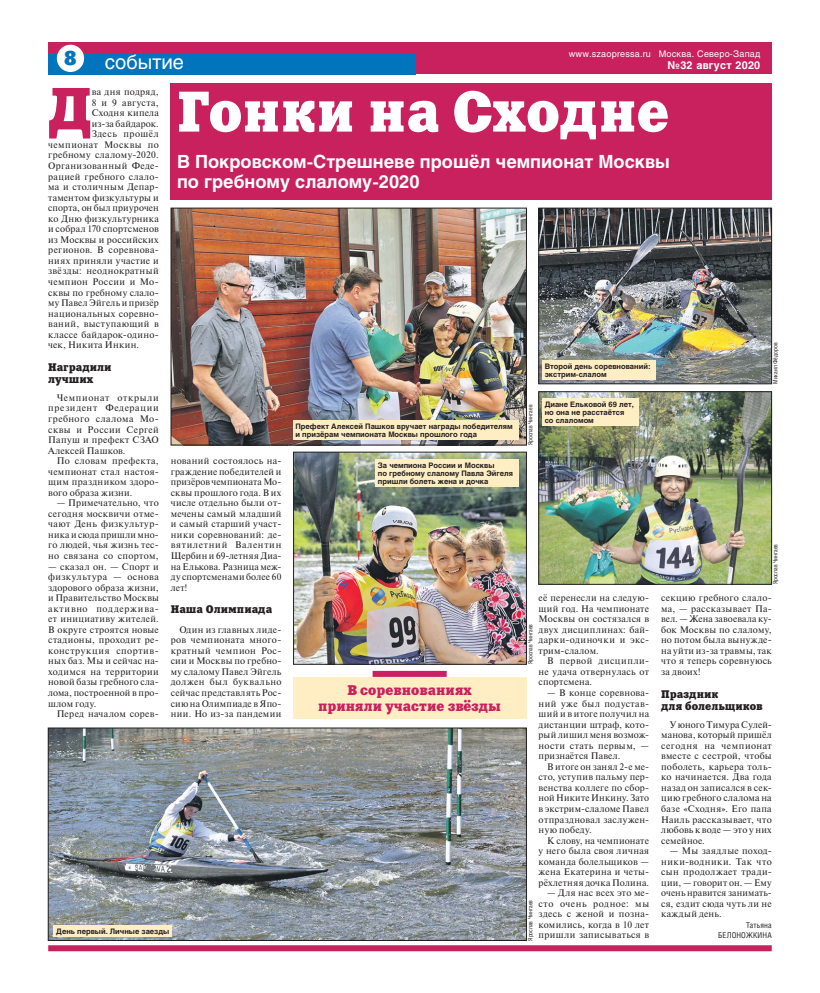
<style>
.page{position:relative;width:820px;height:993px;background:#fff}
.page>*{position:absolute;margin:0;border:0;box-sizing:border-box;transform-origin:0 0}
.t1{font:59.2px "Xenia C";color:#c8215d}
.t2{font:57px "Xenia C";color:#fff}
.t3{font:20px "Helios";color:#fff}
.t4{font:20px "Xenia C";color:#0074bc}
.t5{font:700 18px/20px "Helios";color:#fff}
.t6{font:14px/16px "Xenia C";color:#c8215d;text-align:center}
.t7{font:11px/12px "Xenia C";color:#231f20}
.t8{font:700 10.7px "Helios";letter-spacing:.02em;color:#fff}
.t9{font:9.5px/10.5px "Newton C";letter-spacing:.03em;color:#231f20;text-align:justify}
.t10{font:9.5px "Newton C";letter-spacing:.005em;color:#231f20}
.t11{font:9.5px "Newton C";letter-spacing:.05em;color:#231f20}
.t12{font:9px "Helios";letter-spacing:.02em;color:#fff}
.t13{font:8px/10.5px "Helios Cond";letter-spacing:.02em;color:#231f20;text-align:right}
.t14{font:700 7.5px/8px "Helios";color:#231f20}
.t15{font:6px "Helios Cond";color:#231f20}
</style>
<div class="page">
<div style="left:48px;top:42px;width:723px;height:32px;background:#c8215d"></div>
<div style="left:48px;top:53px;width:367px;height:21px;background:#0074bc"></div>
<div style="left:57px;top:45px;width:27px;height:27px;background:#fff;border-radius:50%"></div>
<div style="left:171px;top:84px;width:600px;height:116px;background:#c8215d"></div>
<svg style="left:48px;top:945px;width:723px;height:5px;background:#ca2c65"></svg>
<div style="left:292px;top:676px;width:234px;height:42px;background:#ffedc4"></div>
<div style="left:372px;top:670px;width:74px;height:6px;background:#c8215d"></div>
<img style="left:173px;top:210px;width:351px;height:233px">
<div style="left:171px;top:208px;width:355px;height:237px;border:1px solid #231f20"></div>
<img style="left:50px;top:729px;width:474px;height:209px">
<div style="left:48px;top:727px;width:478px;height:213px;border:1px solid #231f20"></div>
<img style="left:540px;top:210px;width:229px;height:172px">
<div style="left:538px;top:208px;width:233px;height:176px;border:1px solid #231f20"></div>
<img style="left:540px;top:393px;width:229px;height:189px">
<div style="left:538px;top:391px;width:233px;height:193px;border:1px solid #231f20"></div>
<img style="left:295px;top:454px;width:229px;height:208px">
<div style="left:293px;top:452px;width:233px;height:212px;border:1px solid #231f20"></div>
<div style="left:292px;top:420px;width:226px;height:19px;background:#ffedc4"></div>
<div style="left:541px;top:360px;width:114px;height:19px;background:#ffedc4"></div>
<div style="left:541px;top:398px;width:97px;height:27px;background:#ffedc4"></div>
<div style="left:375px;top:459px;width:143px;height:27px;background:#ffedc4"></div>
<div style="left:53px;top:924px;width:119px;height:12px;background:#ffedc4"></div>
<h3 class="t4" style="left:64px;top:51px;width:14px">8</h3>
<p class="t12" style="left:568px;top:50px;width:193px">www.szaopressa.ru Москва. Северо-Запад</p>
<p class="t8" style="left:667px;top:59px;width:94px">№32 август 2020</p>
<h1 class="t1" style="left:48px;top:87px;width:45px">Д</h1>
<p class="t9" style="left:92px;top:88px;width:69px">ва дня подряд,</p>
<h3 class="t3" style="left:105px;top:54px;width:80px">событие</h3>
<h2 class="t2" style="left:177px;top:91px;width:493px">Гонки на Сходне</h2>
<p class="t11" style="left:92px;top:99px;width:69px">8 и 9 августа,</p>
<p class="t9" style="left:92px;top:109px;width:69px">Сходня кипела</p>
<p class="t9" style="left:92px;top:119px;width:69px">из-за байдарок.</p>
<p class="t9" style="left:92px;top:130px;width:69px">Здесь прошёл</p>
<p class="t9" style="left:48px;top:140px;width:112px">чемпионат Москвы по</p>
<p class="t9" style="left:48px;top:151px;width:112px">гребному слалому-2020.</p>
<p class="t9" style="left:48px;top:161px;width:112px">Организованный Феде-</p>
<p class="t9" style="left:48px;top:172px;width:112px">рацией гребного слало-</p>
<p class="t9" style="left:48px;top:182px;width:112px">ма и столичным Депар-</p>
<p class="t9" style="left:48px;top:193px;width:112px">таментом физкультуры и</p>
<p class="t10" style="left:48px;top:204px;width:112px">спорта, он был приурочен</p>
<p class="t9" style="left:48px;top:214px;width:112px">ко Дню физкультурника</p>
<p class="t10" style="left:48px;top:225px;width:112px">и собрал 170 спортсменов</p>
<p class="t9" style="left:48px;top:235px;width:112px">из Москвы и российских</p>
<p class="t9" style="left:48px;top:246px;width:112px">регионов. В соревнова-</p>
<p class="t9" style="left:48px;top:256px;width:112px">ниях приняли участие и</p>
<p class="t9" style="left:48px;top:267px;width:112px">звёзды: неоднократный</p>
<p class="t9" style="left:48px;top:277px;width:112px">чемпион России и Мо-</p>
<p class="t9" style="left:48px;top:288px;width:112px">сквы по гребному слало-</p>
<p class="t9" style="left:48px;top:298px;width:112px">му Павел Эйгель и призёр</p>
<p class="t9" style="left:48px;top:309px;width:112px">национальных соревно-</p>
<p class="t11" style="left:48px;top:320px;width:112px">ваний, выступающий в</p>
<p class="t9" style="left:48px;top:330px;width:112px">классе байдарок-одино-</p>
<p class="t9" style="left:48px;top:340px;width:92px">чек, Никита Инкин.</p>
<p class="t7" style="left:48px;top:362px;width:65px">Наградили лучших</p>
<p class="t9" style="left:48px;top:393px;width:112px;text-indent:9px">Чемпионат открыли президент Федерации гребного слалома Мо&shy;сквы и России Сергей Папуш и префект СЗАО Алексей Пашков.</p>
<p class="t9" style="left:48px;top:456px;width:112px;text-indent:9px">По словам префекта, чемпионат стал настоя&shy;щим праздником здоро&shy;вого образа жизни.</p>
<p class="t9" style="left:48px;top:498px;width:112px;text-indent:9px">— Примечательно, что сегодня москвичи отме&shy;чают День физкультур&shy;ника и сюда пришли мно&shy;го людей, чья жизнь тес&shy;но связана со спортом,</p>
<p class="t9" style="left:48px;top:561px;width:112px">— сказал он. — Спорт и физкультура — основа здорового образа жизни, и Правительство Москвы активно поддержива&shy;ет инициативу жителей.<br>В округе строятся новые стадионы, проходит ре&shy;конструкция спортив&shy;ных баз. Мы и сейчас на&shy;ходимся на территории новой базы гребного сла&shy;лома, построенной в про&shy;шлом году.</p>
<p class="t9" style="left:57px;top:709px;width:103px">Перед началом сорев-</p>
<h3 class="t5" style="left:177px;top:152px;width:494px">В Покровском-Стрешневе прошёл чемпионат Москвы по гребному слалому-2020</h3>
<p class="t15" style="left:771px;top:384px;width:43px;rotate:-90deg">Михаил Фёдоров</p>
<p class="t14" style="left:544px;top:362px;width:107px">Второй день соревнований: экстрим-слалом</p>
<p class="t14" style="left:544px;top:400px;width:91px">Диане Ельковой 69 лет, но она не расстаётся со слаломом</p>
<p class="t15" style="left:526px;top:445px;width:42px;rotate:-90deg">Ярослав Чингаев</p>
<p class="t14" style="left:295px;top:422px;width:218px">Префект Алексей Пашков вручает награды победителям и призёрам чемпионата Москвы прошлого года</p>
<p class="t9" style="left:171px;top:456px;width:112px">нований состоялось на&shy;граждение победителей и призёров чемпионата Мо&shy;сквы прошлого года. В их числе отдельно были от&shy;мечены самый младший и самый старший участ&shy;ники соревнований: де&shy;вятилетний Валентин Щербин и 69-летняя Диа&shy;на Елькова. Разница меж&shy;ду спортсменами более 60 лет!</p>
<p class="t7" style="left:171px;top:604px;width:103px">Наша Олимпиада</p>
<p class="t9" style="left:171px;top:625px;width:112px;text-indent:9px">Один из главных лиде&shy;ров чемпионата много&shy;кратный чемпион Рос&shy;сии и Москвы по гребно&shy;му слалому Павел Эйгель должен был буквально сейчас представлять Рос&shy;сию на Олимпиаде в Япо&shy;нии. Но из-за пандемии</p>
<p class="t14" style="left:378px;top:461px;width:136px">За чемпиона России и Москвы<br>по гребному слалому Павла Эйгеля пришли болеть жена и дочка</p>
<p class="t15" style="left:771px;top:584px;width:42px;rotate:-90deg">Ярослав Чингаев</p>
<p class="t9" style="left:661px;top:593px;width:112px">секцию гребного слало&shy;ма, — рассказывает Па&shy;вел. — Жена завоевала ку&shy;бок Москвы по слалому, но потом была вынужде&shy;на уйти из-за травмы, так что я теперь соревнуюсь за двоих!</p>
<p class="t7" style="left:661px;top:688px;width:103px">Праздник<br>для болельщиков</p>
<p class="t9" style="left:661px;top:719px;width:112px;text-indent:9px">У юного Тимура Сулей&shy;манова, который пришёл сегодня на чемпионат вместе с сестрой, чтобы поболеть, карьера толь&shy;ко начинается. Два года назад он записался в сек&shy;цию гребного слалома на базе «Сходня». Его папа Наиль рассказывает, что любовь к воде — это у них семейное.</p>
<p class="t9" style="left:661px;top:846px;width:112px;text-indent:9px">— Мы заядлые поход&shy;ники-водники. Так что сын продолжает тради&shy;ции, — говорит он. — Ему очень нравится занимать&shy;ся, ездит сюда чуть ли не каждый день.</p>
<p class="t13" style="left:717px;top:919px;width:55px">Татьяна<br>БЕЛОНОЖКИНА</p>
<p class="t9" style="left:538px;top:593px;width:112px">её перенесли на следую&shy;щий год. На чемпионате Москвы он состязался в двух дисциплинах: бай&shy;дарки-одиночки и экс&shy;трим-слалом.</p>
<p class="t9" style="left:538px;top:656px;width:112px;text-indent:9px">В первой дисципли&shy;не удача отвернулась от спортсмена.</p>
<p class="t9" style="left:538px;top:688px;width:112px;text-indent:9px">— В конце соревнова&shy;ний уже был подустав&shy;ший и в итоге получил на дистанции штраф, кото&shy;рый лишил меня возмож&shy;ности стать первым, — признаётся Павел.</p>
<p class="t9" style="left:538px;top:762px;width:112px;text-indent:9px">В итоге он занял 2-е ме&shy;сто, уступив пальму пер&shy;венства коллеге по сбор&shy;ной Никите Инкину. Зато в экстрим-слаломе Павел отпраздновал заслужен&shy;ную победу.</p>
<p class="t9" style="left:538px;top:835px;width:112px;text-indent:9px">К слову, на чемпионате у него была своя личная команда болельщиков — жена Екатерина и четы&shy;рёхлетняя дочка Полина.</p>
<p class="t9" style="left:538px;top:888px;width:112px;text-indent:9px">— Для нас всех это ме&shy;сто очень родное: мы здесь с женой и позна&shy;комились, когда в 10 лет пришли записываться в</p>
<p class="t15" style="left:526px;top:664px;width:42px;rotate:-90deg">Ярослав Чингаев</p>
<h3 class="t6" style="left:318px;top:684px;width:184px">В соревнованиях приняли участие звёзды</h3>
<p class="t15" style="left:526px;top:940px;width:42px;rotate:-90deg">Ярослав Чингаев</p>
<p class="t14" style="left:56px;top:926px;width:115px">День первый. Личные заезды</p>
</div>
